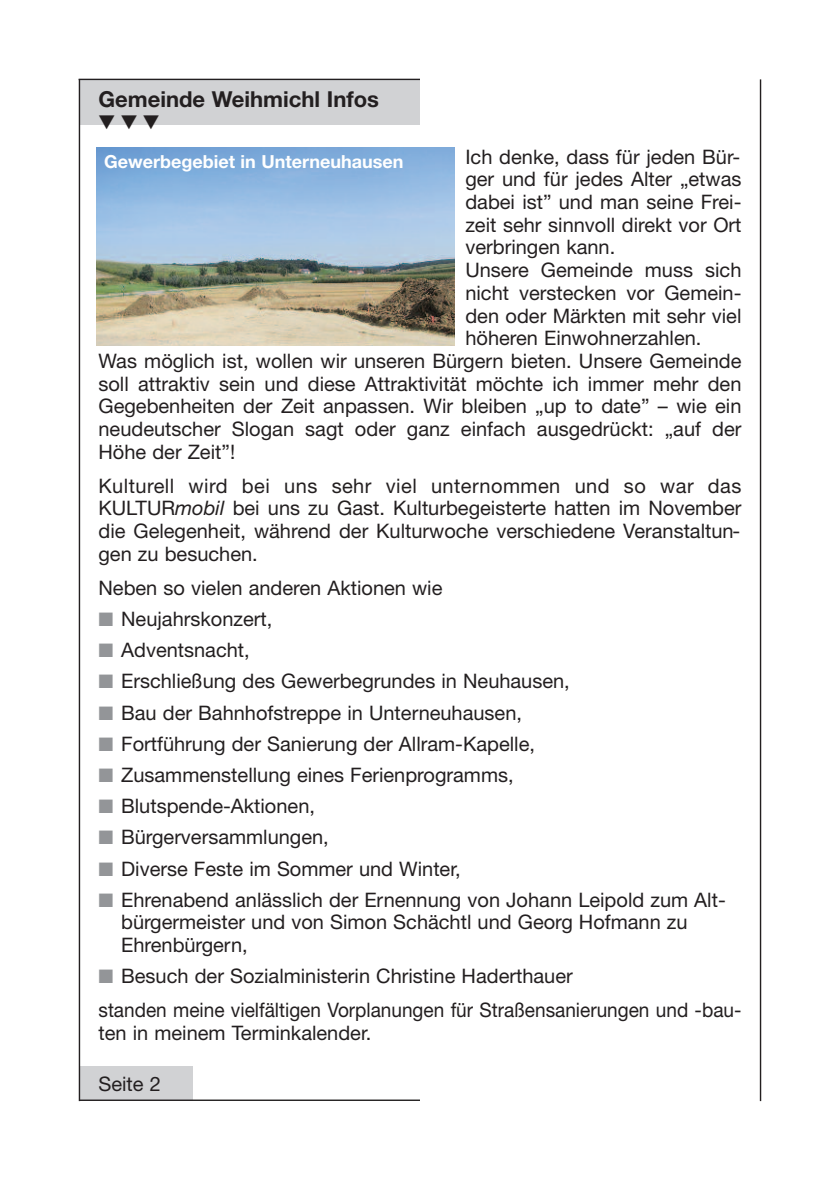
<style>
.page{position:relative;width:840px;height:1191px;background:#fff}
.page>*{position:absolute;margin:0;border:0;box-sizing:border-box;transform-origin:0 0}
.t1{font:700 22px "Helvetica Neue";color:#231f20}
.t2{font:20px/22.6px "Helvetica Neue";color:#231f20}
.t3{font:700 18px "Helvetica Neue";color:#fff}
.s1{font-style:italic}
.s2{font-family:"European Pi Three";font-size:18px;color:#939598}
</style>
<div class="page">
<div style="left:79px;top:79px;width:341px;height:46px;background:#d1d2d4"></div>
<div style="left:79px;top:1066px;width:114px;height:34px;background:#d1d2d4"></div>
<hr style="left:79px;top:79px;width:1px;height:1022px;background:#231f20">
<hr style="left:79px;top:79px;width:341px;height:1px;background:#231f20">
<hr style="left:759px;top:79px;width:1px;height:1022px;background:#231f20">
<hr style="left:79px;top:1099px;width:341px;height:2px;background:#231f20">
<img style="left:96px;top:147px;width:358px;height:199px">
<p class="t1" style="left:98px;top:91px;width:282px">Gemeinde Weihmichl Infos</p>
<p class="t2" style="left:465px;top:147px;width:276px">Ich denke, dass für jeden Bür-</p>
<p class="t2" style="left:465px;top:170px;width:277px">ger und für jedes Alter „etwas</p>
<p class="t2" style="left:465px;top:193px;width:277px">dabei ist” und man seine Frei-</p>
<p class="t2" style="left:465px;top:215px;width:277px">zeit sehr sinnvoll direkt vor Ort</p>
<p class="t2" style="left:465px;top:238px;width:151px">verbringen kann.</p>
<p class="t2" style="left:465px;top:261px;width:277px">Unsere Gemeinde muss sich</p>
<p class="t2" style="left:465px;top:283px;width:277px">nicht verstecken vor Gemein-</p>
<p class="t2" style="left:465px;top:306px;width:277px">den oder Märkten mit sehr viel</p>
<p class="t2" style="left:465px;top:329px;width:237px">höheren Einwohnerzahlen.</p>
<p class="t2" style="left:98px;top:351px;width:644px">Was möglich ist, wollen wir unseren Bürgern bieten. Unsere Gemeinde</p>
<p class="t2" style="left:98px;top:374px;width:644px">soll attraktiv sein und diese Attraktivität möchte ich immer mehr den</p>
<p class="t2" style="left:98px;top:397px;width:644px">Gegebenheiten der Zeit anpassen. Wir bleiben „up to date” – wie ein</p>
<p class="t2" style="left:98px;top:419px;width:644px">neudeutscher Slogan sagt oder ganz einfach ausgedrückt: „auf der</p>
<p class="t2" style="left:98px;top:442px;width:138px">Höhe der Zeit”!</p>
<p class="t2" style="left:98px;top:476px;width:644px;text-align:justify">Kulturell wird bei uns sehr viel unternommen und so war das KULTUR<span class="s1">mobil</span> bei uns zu Gast. Kulturbegeisterte hatten im November die Gelegenheit, während der Kulturwoche verschiedene Veranstaltun&shy;gen zu besuchen.</p>
<p class="t2" style="left:98px;top:578px;width:345px">Neben so vielen anderen Aktionen wie</p>
<p class="t2" style="left:98px;top:609px;width:175px"><span class="s2">-</span> Neujahrskonzert,</p>
<p class="t2" style="left:98px;top:640px;width:153px"><span class="s2">-</span> Adventsnacht,</p>
<p class="t2" style="left:98px;top:672px;width:472px"><span class="s2">-</span> Erschließung des Gewerbegrundes in Neuhausen,</p>
<p class="t2" style="left:98px;top:703px;width:425px"><span class="s2">-</span> Bau der Bahnhofstreppe in Unterneuhausen,</p>
<p class="t2" style="left:98px;top:734px;width:438px"><span class="s2">-</span> Fortführung der Sanierung der Allram-Kapelle,</p>
<p class="t2" style="left:98px;top:765px;width:416px"><span class="s2">-</span> Zusammenstellung eines Ferienprogramms,</p>
<p class="t2" style="left:98px;top:796px;width:218px"><span class="s2">-</span> Blutspende-Aktionen,</p>
<p class="t2" style="left:98px;top:828px;width:232px"><span class="s2">-</span> Bürgerversammlungen,</p>
<p class="t2" style="left:98px;top:859px;width:363px"><span class="s2">-</span> Diverse Feste im Sommer und Winter,</p>
<p class="t2" style="left:121px;top:890px;width:605px;text-indent:-23px"><span class="s2">-</span> Ehrenabend anlässlich der Ernennung von Johann Leipold zum Alt&shy;bürgermeister und von Simon Schächtl und Georg Hofmann zu<br>Ehrenbürgern,</p>
<p class="t2" style="left:98px;top:961px;width:644px;line-height:34px"><span class="s2">-</span> Besuch der Sozialministerin Christine Haderthauer<br>standen meine vielfältigen Vorplanungen für Straßensanierungen und -bau-</p>
<p class="t2" style="left:98px;top:1023px;width:274px">ten in meinem Terminkalender.</p>
<p class="t3" style="left:104px;top:155px;width:301px">Gewerbegebiet in Unterneuhausen</p>
<p class="t2" style="left:98px;top:1074px;width:64px">Seite 2</p>
</div>
